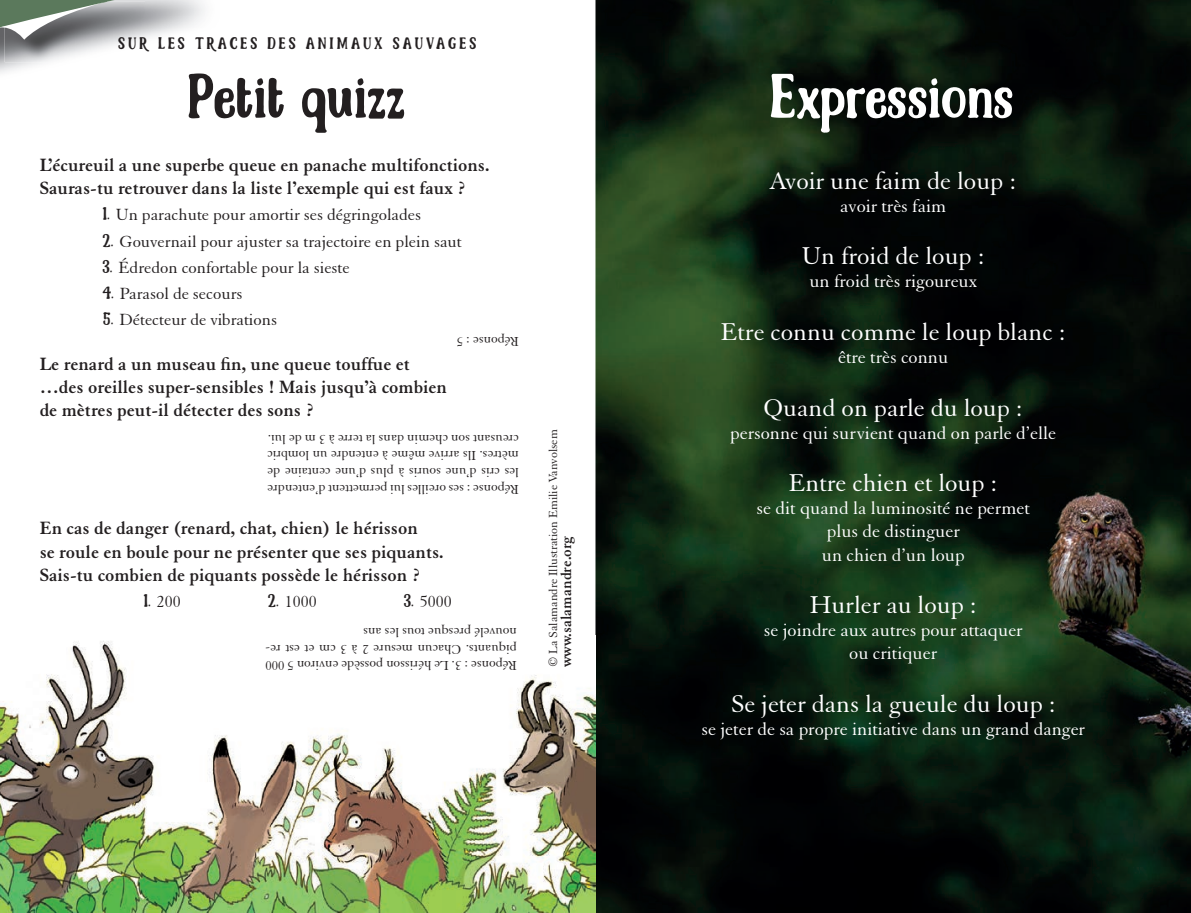
<style>
.page{position:relative;width:1191px;height:913px;background:#fff}
.page>*{position:absolute;margin:0;border:0;box-sizing:border-box;transform-origin:0 0}
.t1{font:59.68px "Lockers";color:#fff}
.t2{font:59.68px "Lockers";color:#231f20}
.t3{font:26.25px "Elegant Garamond BT";color:#fff}
.t4{font:700 19.25px/23.1px "Elegant Garamond BT";color:#231f20}
.t5{font:19.25px/23.1px "Elegant Garamond BT";color:#fff;text-align:center}
.t6{font:17.5px "Elegant Garamond BT";color:#231f20}
.t7{font:700 15.92px "Elegant Garamond BT";color:#231f20}
.t8{font:15.75px "Lockers";letter-spacing:.18em;color:#231f20}
.t9{font:14px/16.8px "Elegant Garamond BT";color:#231f20;text-align:justify}
.t10{font:12.6px "Elegant Garamond BT";color:#231f20}
.s1{font-family:"Lockers"}
</style>
<div class="page">
<img style="left:595px;top:0;width:596px;height:913px">
<img style="left:0;top:641px;width:595px;height:272px">
<img style="left:0;top:0;width:205px;height:77px">
<img style="left:189px;top:73px;width:24px;height:11px">
<img style="left:5px;top:2px;width:140px;height:60px">
<svg style="left:0;top:0;width:126px;height:40px;background:#869089"></svg>
<p class="t8" style="left:118px;top:33px;width:360px">SUR LES TRACES DES ANIMAUX SAUVAGES</p>
<h1 class="t2" style="left:189px;top:56px;width:219px">Petit quizz</h1>
<p class="t4" style="left:40px;top:153px;width:451px">L’écureuil a une superbe queue en panache multifonctions.<br>Sauras-tu retrouver dans la liste l’exemple qui est faux ?</p>
<p class="t6" style="left:103px;top:204px;width:320px"><span class="s1">1.</span> Un parachute pour amortir ses dégringolades</p>
<p class="t6" style="left:103px;top:231px;width:360px"><span class="s1">2.</span> Gouvernail pour ajuster sa trajectoire en plein saut</p>
<p class="t6" style="left:103px;top:257px;width:248px"><span class="s1">3.</span> Édredon confortable pour la sieste</p>
<p class="t6" style="left:103px;top:283px;width:141px"><span class="s1">4.</span> Parasol de secours</p>
<p class="t6" style="left:103px;top:309px;width:176px"><span class="s1">5.</span> Détecteur de vibrations</p>
<p class="t4" style="left:40px;top:351px;width:409px">Le renard a un museau fin, une queue touffue et …des oreilles super-sensibles ! Mais jusqu’à combien de mètres peut-il détecter des sons ?</p>
<p class="t9" style="left:519px;top:350px;width:64px;rotate:-180deg">Réponse : 5</p>
<p class="t9" style="left:519px;top:498px;width:253px;rotate:-180deg">Réponse : ses oreilles lui permettent d’entendre les cris d’une souris à plus d’une centaine de mètres. Ils arrive même à entendre un lombric creusant son chemin dans la terre à 3 m de lui.</p>
<p class="t4" style="left:40px;top:516px;width:405px">En cas de danger (renard, chat, chien) le hérisson<br>se roule en boule pour ne présenter que ses piquants.<br>Sais-tu combien de piquants possède le hérisson ?</p>
<p class="t6" style="left:144px;top:591px;width:38px"><span class="s1">1.</span> 200</p>
<p class="t6" style="left:268px;top:591px;width:50px"><span class="s1">2.</span> 1000</p>
<p class="t6" style="left:404px;top:591px;width:49px"><span class="s1">3.</span> 5000</p>
<p class="t9" style="left:517px;top:674px;width:253px;rotate:-180deg">Réponse : 3. Le hérisson possède environ 5 000 piquants. Chacun mesure 2 à 3 cm et est re&shy;nouvelé presque tous les ans</p>
<p class="t10" style="left:545px;top:667px;width:239px;rotate:-90deg">© La Salamandre Illustration Emilie Vanvolsem</p>
<p class="t7" style="left:556px;top:667px;width:132px;rotate:-90deg">www.salamandre.org</p>
<h1 class="t1" style="left:771px;top:56px;width:245px">Expressions</h1>
<h2 class="t3" style="left:770px;top:165px;width:247px">Avoir une faim de loup :</h2>
<p class="t5" style="left:840px;top:194px;width:107px">avoir très faim</p>
<h2 class="t3" style="left:802px;top:240px;width:184px">Un froid de loup :</h2>
<p class="t5" style="left:809px;top:269px;width:169px">un froid très rigoureux</p>
<h2 class="t3" style="left:721px;top:316px;width:346px">Etre connu comme le loup blanc :</h2>
<p class="t5" style="left:838px;top:345px;width:112px">être très connu</p>
<h2 class="t3" style="left:763px;top:392px;width:261px">Quand on parle du loup :</h2>
<p class="t5" style="left:730px;top:421px;width:327px">personne qui survient quand on parle d’elle</p>
<h2 class="t3" style="left:789px;top:467px;width:210px">Entre chien et loup :</h2>
<p class="t5" style="left:756px;top:496px;width:275px">se dit quand la luminosité ne permet plus de distinguer<br>un chien d’un loup</p>
<h2 class="t3" style="left:809px;top:589px;width:168px">Hurler au loup :</h2>
<p class="t5" style="left:764px;top:618px;width:260px">se joindre aux autres pour attaquer ou critiquer</p>
<h2 class="t3" style="left:730px;top:688px;width:326px">Se jeter dans la gueule du loup :</h2>
<p class="t5" style="left:701px;top:717px;width:385px">se jeter de sa propre initiative dans un grand danger</p>
</div>
